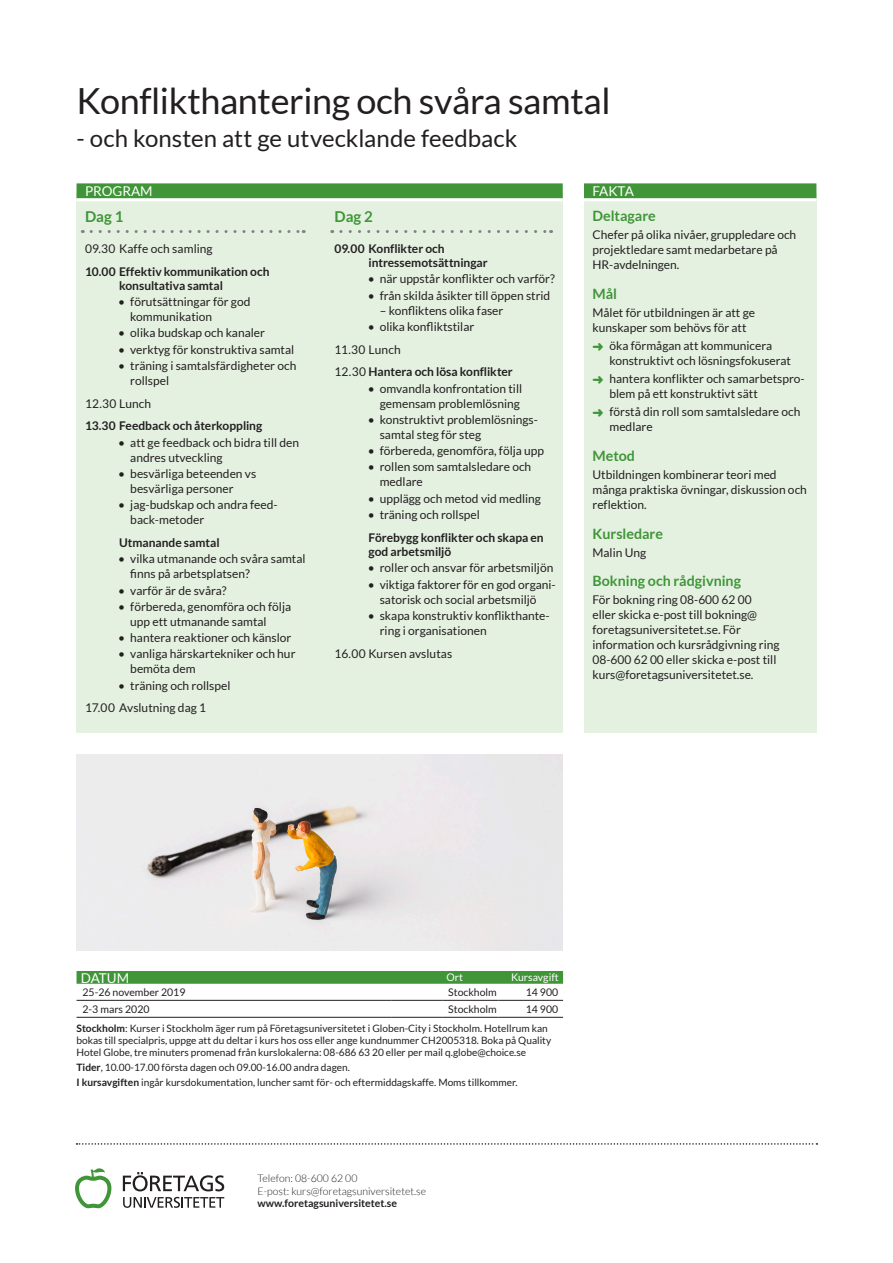
<style>
.page{position:relative;width:893px;height:1263px;background:#fff}
.page>*{position:absolute;margin:0;border:0;box-sizing:border-box;transform-origin:0 0}
.Fakta-rubrik{font:36px "Lato";letter-spacing:-.01em;color:#231f20}
.Fakta-rubrik2{font:24px "Lato";color:#231f20}
.Dag-rubrik2{font:700 15px "Lato";color:#3f9537}
.Fakta-mellanrubrik{font:700 14.25px "Lato";color:#3f9537}
.Dag_Block-rubrik-bro{font:13.5px "Lato";color:#fff}
.Fakta-rubrik-brodtex{font:13.5px "Lato";letter-spacing:-.035em;color:#fff}
.Tabellhuvud-datum{font:13.5px "Lato";letter-spacing:-.01em;color:#fff}
.Fakta-brodtext{font:12px/15px "Lato";color:#231f20}
.Dag-mellanrubrik{font:700 12px/14.2px "Lato";letter-spacing:-.005em;color:#231f20}
.Dag-mellanrubrik-2{font:12px "Lato";letter-spacing:.005em;color:#231f20}
.t1{font:300 10.5px/12.6px "Lato";color:#231f20}
.t2{font:700 10.5px "Lato";color:#231f20}
.Tabell-datum{font:10.5px "Lato";color:#231f20}
.Tabell-ort{font:10.5px "Lato";color:#231f20}
.Tabellhuvud-avgift{font:10.5px "Lato";color:#fff}
.Tabell-avgift{font:10.5px "Lato";color:#231f20}
.Tabellhuvud-ort{font:10.5px "Lato";color:#fff}
.Tabellfot-brodtext{font:10.2px/12px "Lato";color:#231f20}
.s1{color:#3f9537}
.s2{font-weight:400}
.s3{font-weight:700}
</style>
<div class="page">
<svg style="left:75px;top:1168px;width:36px;height:40px"></svg>
<svg style="left:123px;top:1197px;width:101px;height:11px"></svg>
<svg style="left:123px;top:1172px;width:101px;height:19px"></svg>
<svg style="left:77px;top:1143px;width:740px;height:2px"></svg>
<div style="left:584px;top:193px;width:232px;height:539px;background:#e4f1e1"></div>
<div style="left:77px;top:193px;width:486px;height:539px;background:#e4f1e1"></div>
<div style="left:77px;top:183px;width:486px;height:15px;background:#3f9537"></div>
<hr style="left:77px;top:198px;width:486px;height:3px;background:#fff">
<div style="left:584px;top:183px;width:232px;height:15px;background:#3f9537"></div>
<hr style="left:584px;top:198px;width:232px;height:3px;background:#fff">
<svg style="left:91px;top:230px;width:213px;height:3px"></svg>
<svg style="left:341px;top:230px;width:211px;height:3px"></svg>
<svg style="left:77px;top:971px;width:486px;height:13px;background:#42963a"></svg>
<hr style="left:77px;top:1000px;width:314px;height:1px;background:#231f20">
<hr style="left:391px;top:1000px;width:51px;height:1px;background:#231f20">
<hr style="left:442px;top:1000px;width:56px;height:1px;background:#231f20">
<hr style="left:498px;top:1000px;width:65px;height:1px;background:#231f20">
<hr style="left:77px;top:1017px;width:314px;height:1px;background:#231f20">
<hr style="left:391px;top:1017px;width:51px;height:1px;background:#231f20">
<hr style="left:442px;top:1017px;width:56px;height:1px;background:#231f20">
<hr style="left:498px;top:1017px;width:65px;height:1px;background:#231f20">
<img style="left:77px;top:754px;width:486px;height:196px">
<p class="Fakta-rubrik" style="left:77px;top:81px;width:535px">Konflikthantering och svåra samtal</p>
<p class="Fakta-rubrik2" style="left:77px;top:124px;width:442px">- och konsten att ge utvecklande feedback</p>
<p class="Dag_Block-rubrik-bro" style="left:85px;top:183px;width:69px">PROGRAM</p>
<p class="Fakta-rubrik-brodtex" style="left:592px;top:183px;width:43px">FAKTA</p>
<p class="Dag-rubrik2" style="left:85px;top:207px;width:40px">Dag 1</p>
<p class="Dag-mellanrubrik-2" style="left:85px;top:242px;width:129px">09.30 Kaffe och samling</p>
<p class="Dag-mellanrubrik" style="left:119px;top:264px;width:152px;text-indent:-34px">10.00 Effektiv kommunikation och konsultativa samtal</p>
<p class="Fakta-brodtext" style="left:130px;top:294px;width:122px;text-indent:-12px">• förutsättningar för god kommunikation</p>
<p class="Fakta-brodtext" style="left:118px;top:325px;width:148px">• olika budskap och kanaler</p>
<p class="Fakta-brodtext" style="left:118px;top:342px;width:177px">• verktyg för konstruktiva samtal</p>
<p class="Fakta-brodtext" style="left:130px;top:358px;width:168px;text-indent:-12px">• träning i samtalsfärdigheter och rollspel</p>
<p class="Dag-mellanrubrik-2" style="left:85px;top:397px;width:68px">12.30 Lunch</p>
<p class="Dag-mellanrubrik" style="left:85px;top:419px;width:179px">13.30 Feedback och återkoppling</p>
<p class="Fakta-brodtext" style="left:130px;top:435px;width:170px;text-indent:-12px">• att ge feedback och bidra till den andres utveckling</p>
<p class="Fakta-brodtext" style="left:130px;top:466px;width:128px;text-indent:-12px">• besvärliga beteenden vs besvärliga personer</p>
<p class="Fakta-brodtext" style="left:130px;top:497px;width:149px;text-indent:-12px">• jag-budskap och andra feed&shy;back-metoder</p>
<p class="Dag-mellanrubrik" style="left:119px;top:535px;width:102px">Utmanande samtal</p>
<p class="Fakta-brodtext" style="left:130px;top:551px;width:177px;text-indent:-12px">• vilka utmanande och svåra samtal finns på arbetsplatsen?</p>
<p class="Fakta-brodtext" style="left:118px;top:583px;width:110px">• varför är de svåra?</p>
<p class="Fakta-brodtext" style="left:130px;top:599px;width:162px;text-indent:-12px">• förbereda, genomföra och följa upp ett utmanande samtal</p>
<p class="Fakta-brodtext" style="left:118px;top:630px;width:175px">• hantera reaktioner och känslor</p>
<p class="Fakta-brodtext" style="left:130px;top:646px;width:167px;text-indent:-12px">• vanliga härskartekniker och hur bemöta dem</p>
<p class="Fakta-brodtext" style="left:118px;top:678px;width:114px">• träning och rollspel</p>
<p class="Dag-mellanrubrik-2" style="left:85px;top:701px;width:123px">17.00 Avslutning dag 1</p>
<p class="Fakta-mellanrubrik" style="left:592px;top:208px;width:65px">Deltagare</p>
<p class="Fakta-brodtext" style="left:592px;top:227px;width:205px">Chefer på olika nivåer, gruppledare och projektledare samt medarbetare på<br>HR-avdelningen.</p>
<p class="Fakta-mellanrubrik" style="left:592px;top:286px;width:26px">Mål</p>
<p class="Fakta-brodtext" style="left:592px;top:305px;width:164px">Målet för utbildningen är att ge kunskaper som behövs för att</p>
<p class="Fakta-brodtext" style="left:609px;top:338px;width:183px;text-indent:-17px"><span class="s1">➜</span> öka förmågan att kommunicera konstruktivt och lösningsfokuserat</p>
<p class="Fakta-brodtext" style="left:609px;top:371px;width:197px;text-indent:-17px"><span class="s1">➜</span> hantera konflikter och samarbetspro&shy;blem på ett konstruktivt sätt</p>
<p class="Fakta-brodtext" style="left:609px;top:404px;width:192px;text-indent:-17px"><span class="s1">➜</span> förstå din roll som samtalsledare och medlare</p>
<p class="Fakta-mellanrubrik" style="left:592px;top:448px;width:44px">Metod</p>
<p class="Fakta-brodtext" style="left:592px;top:467px;width:216px">Utbildningen kombinerar teori med många praktiska övningar, diskussion och reflektion.</p>
<p class="Fakta-mellanrubrik" style="left:592px;top:526px;width:72px">Kursledare</p>
<p class="Fakta-brodtext" style="left:592px;top:545px;width:55px">Malin Ung</p>
<p class="Dag-rubrik2" style="left:334px;top:207px;width:40px">Dag 2</p>
<p class="Dag-mellanrubrik" style="left:369px;top:241px;width:121px;text-indent:-34px">09.00 Konflikter och intressemotsättningar</p>
<p class="Fakta-brodtext" style="left:368px;top:271px;width:189px">• när uppstår konflikter och varför?</p>
<p class="Fakta-brodtext" style="left:368px;top:288px;width:184px">• från skilda åsikter till öppen strid</p>
<p class="Fakta-brodtext" style="left:380px;top:303px;width:125px">– konfliktens olika faser</p>
<p class="Fakta-brodtext" style="left:368px;top:319px;width:108px">• olika konfliktstilar</p>
<p class="Dag-mellanrubrik-2" style="left:334px;top:343px;width:68px">11.30 Lunch</p>
<p class="Dag-mellanrubrik" style="left:334px;top:365px;width:180px"><span class="s2">12.30</span> Hantera och lösa konflikter</p>
<p class="Fakta-brodtext" style="left:368px;top:381px;width:156px;text-align:right">• omvandla konfrontation till gemensam problemlösning</p>
<p class="Fakta-brodtext" style="left:380px;top:412px;width:160px;text-indent:-12px">• konstruktivt problemlösnings&shy;samtal steg för steg</p>
<p class="Fakta-brodtext" style="left:368px;top:443px;width:178px">• förbereda, genomföra, följa upp</p>
<p class="Fakta-brodtext" style="left:380px;top:460px;width:153px;text-indent:-12px">• rollen som samtalsledare och medlare</p>
<p class="Fakta-brodtext" style="left:368px;top:491px;width:175px">• upplägg och metod vid medling</p>
<p class="Fakta-brodtext" style="left:368px;top:507px;width:114px">• träning och rollspel</p>
<p class="Dag-mellanrubrik" style="left:369px;top:530px;width:177px">Förebygg konflikter och skapa en god arbetsmiljö</p>
<p class="Fakta-brodtext" style="left:368px;top:560px;width:187px">• roller och ansvar för arbetsmiljön</p>
<p class="Fakta-brodtext" style="left:380px;top:577px;width:178px;text-indent:-12px">• viktiga faktorer för en god organi&shy;satorisk och social arbetsmiljö</p>
<p class="Fakta-brodtext" style="left:380px;top:608px;width:171px;text-indent:-12px">• skapa konstruktiv konflikthante&shy;ring i organisationen</p>
<p class="Dag-mellanrubrik-2" style="left:334px;top:647px;width:119px">16.00 Kursen avslutas</p>
<p class="Fakta-mellanrubrik" style="left:592px;top:572px;width:150px">Bokning och rådgivning</p>
<p class="Fakta-brodtext" style="left:592px;top:592px;width:189px">För bokning ring 08-600 62 00<br>eller skicka e-post till bokning@ foretagsuniversitetet.se. För information och kursrådgivning ring 08-600 62 00 eller skicka e-post till kurs@foretagsuniversitetet.se.</p>
<p class="Tabellhuvud-datum" style="left:81px;top:970px;width:50px">DATUM</p>
<p class="Tabellhuvud-ort" style="left:446px;top:972px;width:18px">Ort</p>
<p class="Tabellhuvud-avgift" style="left:511px;top:972px;width:49px">Kursavgift</p>
<p class="Tabell-datum" style="left:83px;top:986px;width:104px">25‑26 november 2019</p>
<p class="Tabell-ort" style="left:448px;top:986px;width:50px">Stockholm</p>
<p class="Tabell-avgift" style="left:526px;top:986px;width:34px">14 900</p>
<p class="Tabell-datum" style="left:83px;top:1003px;width:68px">2‑3 mars 2020</p>
<p class="Tabell-ort" style="left:448px;top:1003px;width:50px">Stockholm</p>
<p class="Tabell-avgift" style="left:526px;top:1003px;width:34px">14 900</p>
<p class="Tabellfot-brodtext" style="left:77px;top:1023px;width:476px"><span class="s3">Stockholm</span>: Kurser i Stockholm äger rum på Företagsuniversitetet i Globen-City i Stockholm. Hotellrum kan bokas till specialpris, uppge att du deltar i kurs hos oss eller ange kundnummer CH2005318. Boka på Quality<br>Hotel Globe, tre minuters promenad från kurslokalerna: 08-686 63 20 eller per mail q.globe@choice.se</p>
<p class="Tabellfot-brodtext" style="left:77px;top:1061px;width:275px"><span class="s3">Tider</span>, 10.00-17.00 första dagen och 09.00-16.00 andra dagen.</p>
<p class="Tabellfot-brodtext" style="left:77px;top:1076px;width:443px"><span class="s3">I kursavgiften</span> ingår kursdokumentation, luncher samt för- och eftermiddagskaffe. Moms tillkommer.</p>
<p class="t1" style="left:258px;top:1172px;width:170px">Telefon: 08-600 62 00<br>E-post: kurs@foretagsuniversitetet.se</p>
<p class="t2" style="left:258px;top:1197px;width:141px">www.foretagsuniversitetet.se</p>
</div>
